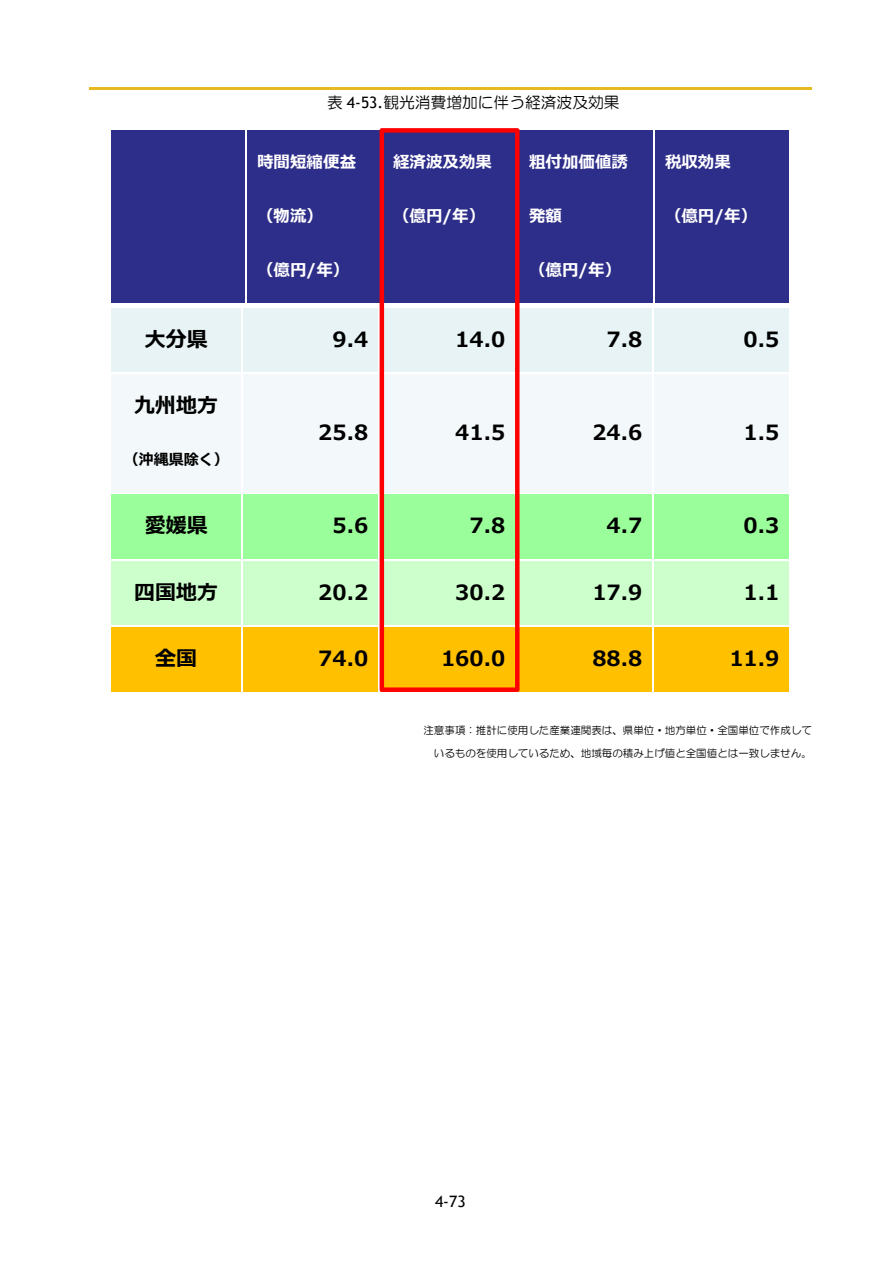
<style>
.page{position:relative;width:893px;height:1263px;background:#fff}
.page>*{position:absolute;margin:0;border:0;box-sizing:border-box;transform-origin:0 0}
.t1{font:700 21px "Meiryo";color:#000}
.t2{font:700 16.5px "Meiryo";color:#fff}
.t3{font:15.75px "HG Maru Gothic MPRO";color:#000}
.t4{font:15.75px "Trebuchet MS";color:#000}
.t5{font:700 15px "Meiryo";color:#000}
.t6{font:10.5px/22.5px "HG Maru Gothic MPRO";color:#000;text-align:right}
.s1{font-family:"Trebuchet MS"}
</style>
<div class="page">
<hr style="left:89px;top:87px;width:723px;height:2px;background:#e6b91e">
<div style="left:111px;top:131px;width:135px;height:172px;background:#2d2d8a"></div>
<div style="left:247px;top:131px;width:135px;height:172px;background:#2d2d8a"></div>
<div style="left:519px;top:131px;width:134px;height:172px;background:#2d2d8a"></div>
<div style="left:655px;top:131px;width:134px;height:172px;background:#2d2d8a"></div>
<div style="left:111px;top:308px;width:130px;height:65px;background:#e7f3f4"></div>
<div style="left:243px;top:308px;width:135px;height:65px;background:#e7f3f4"></div>
<div style="left:517px;top:308px;width:135px;height:65px;background:#e7f3f4"></div>
<div style="left:654px;top:308px;width:135px;height:65px;background:#e7f3f4"></div>
<div style="left:111px;top:374px;width:130px;height:119px;background:#f3f9fa"></div>
<div style="left:243px;top:374px;width:135px;height:119px;background:#f3f9fa"></div>
<div style="left:517px;top:374px;width:135px;height:119px;background:#f3f9fa"></div>
<div style="left:654px;top:374px;width:135px;height:119px;background:#f3f9fa"></div>
<div style="left:111px;top:495px;width:130px;height:64px;background:#9aff9a"></div>
<div style="left:243px;top:495px;width:135px;height:64px;background:#9aff9a"></div>
<div style="left:517px;top:495px;width:135px;height:64px;background:#9aff9a"></div>
<div style="left:654px;top:495px;width:135px;height:64px;background:#9aff9a"></div>
<div style="left:111px;top:494px;width:130px;height:6px;background:#9aff9a"></div>
<div style="left:243px;top:494px;width:135px;height:6px;background:#9aff9a"></div>
<div style="left:517px;top:494px;width:135px;height:6px;background:#9aff9a"></div>
<div style="left:654px;top:494px;width:135px;height:6px;background:#9aff9a"></div>
<div style="left:111px;top:561px;width:130px;height:65px;background:#cfc"></div>
<div style="left:243px;top:561px;width:135px;height:65px;background:#cfc"></div>
<div style="left:517px;top:561px;width:135px;height:65px;background:#cfc"></div>
<div style="left:654px;top:561px;width:135px;height:65px;background:#cfc"></div>
<div style="left:111px;top:627px;width:130px;height:65px;background:#ffc000"></div>
<div style="left:243px;top:627px;width:135px;height:65px;background:#ffc000"></div>
<div style="left:517px;top:627px;width:135px;height:65px;background:#ffc000"></div>
<div style="left:654px;top:627px;width:135px;height:65px;background:#ffc000"></div>
<svg style="left:380px;top:128px;width:139px;height:564px"></svg>
<p class="t3" style="left:327px;top:95px;width:294px">表 <span class="s1">4-53.</span>観光消費増加に伴う経済波及効果</p>
<p class="t2" style="left:257px;top:150px;width:101px">時間短縮便益</p>
<p class="t2" style="left:257px;top:204px;width:67px">（物流）</p>
<p class="t2" style="left:257px;top:258px;width:94px">（億円/年）</p>
<p class="t2" style="left:393px;top:150px;width:101px">経済波及効果</p>
<p class="t2" style="left:393px;top:204px;width:94px">（億円/年）</p>
<p class="t2" style="left:529px;top:150px;width:101px">粗付加価値誘</p>
<p class="t2" style="left:529px;top:204px;width:34px">発額</p>
<p class="t2" style="left:529px;top:258px;width:94px">（億円/年）</p>
<p class="t2" style="left:665px;top:150px;width:67px">税収効果</p>
<p class="t2" style="left:665px;top:204px;width:94px">（億円/年）</p>
<p class="t1" style="left:145px;top:324px;width:64px">大分県</p>
<p class="t1" style="left:332px;top:324px;width:37px">9.4</p>
<p class="t1" style="left:455px;top:324px;width:51px">14.0</p>
<p class="t1" style="left:607px;top:324px;width:37px">7.8</p>
<p class="t1" style="left:744px;top:324px;width:37px">0.5</p>
<p class="t1" style="left:134px;top:391px;width:85px">九州地方</p>
<p class="t5" style="left:124px;top:449px;width:107px">（沖縄県除く）</p>
<p class="t1" style="left:318px;top:418px;width:51px">25.8</p>
<p class="t1" style="left:455px;top:418px;width:51px">41.5</p>
<p class="t1" style="left:592px;top:418px;width:51px">24.6</p>
<p class="t1" style="left:744px;top:418px;width:37px">1.5</p>
<p class="t1" style="left:145px;top:511px;width:64px">愛媛県</p>
<p class="t1" style="left:332px;top:511px;width:37px">5.6</p>
<p class="t1" style="left:469px;top:511px;width:37px">7.8</p>
<p class="t1" style="left:607px;top:511px;width:37px">4.7</p>
<p class="t1" style="left:744px;top:511px;width:37px">0.3</p>
<p class="t1" style="left:134px;top:577px;width:85px">四国地方</p>
<p class="t1" style="left:318px;top:577px;width:51px">20.2</p>
<p class="t1" style="left:455px;top:577px;width:51px">30.2</p>
<p class="t1" style="left:592px;top:577px;width:51px">17.9</p>
<p class="t1" style="left:744px;top:577px;width:37px">1.1</p>
<p class="t1" style="left:155px;top:644px;width:43px">全国</p>
<p class="t1" style="left:318px;top:644px;width:51px">74.0</p>
<p class="t1" style="left:441px;top:644px;width:66px">160.0</p>
<p class="t1" style="left:592px;top:644px;width:51px">88.8</p>
<p class="t1" style="left:729px;top:644px;width:51px">11.9</p>
<p class="t6" style="left:423px;top:719px;width:390px">注意事項：推計に使用した産業連関表は、県単位・地方単位・全国単位で作成しているものを使用しているため、地域毎の積み上げ値と全国値とは一致しません。</p>
<p class="t4" style="left:435px;top:1192px;width:32px">4-73</p>
</div>
